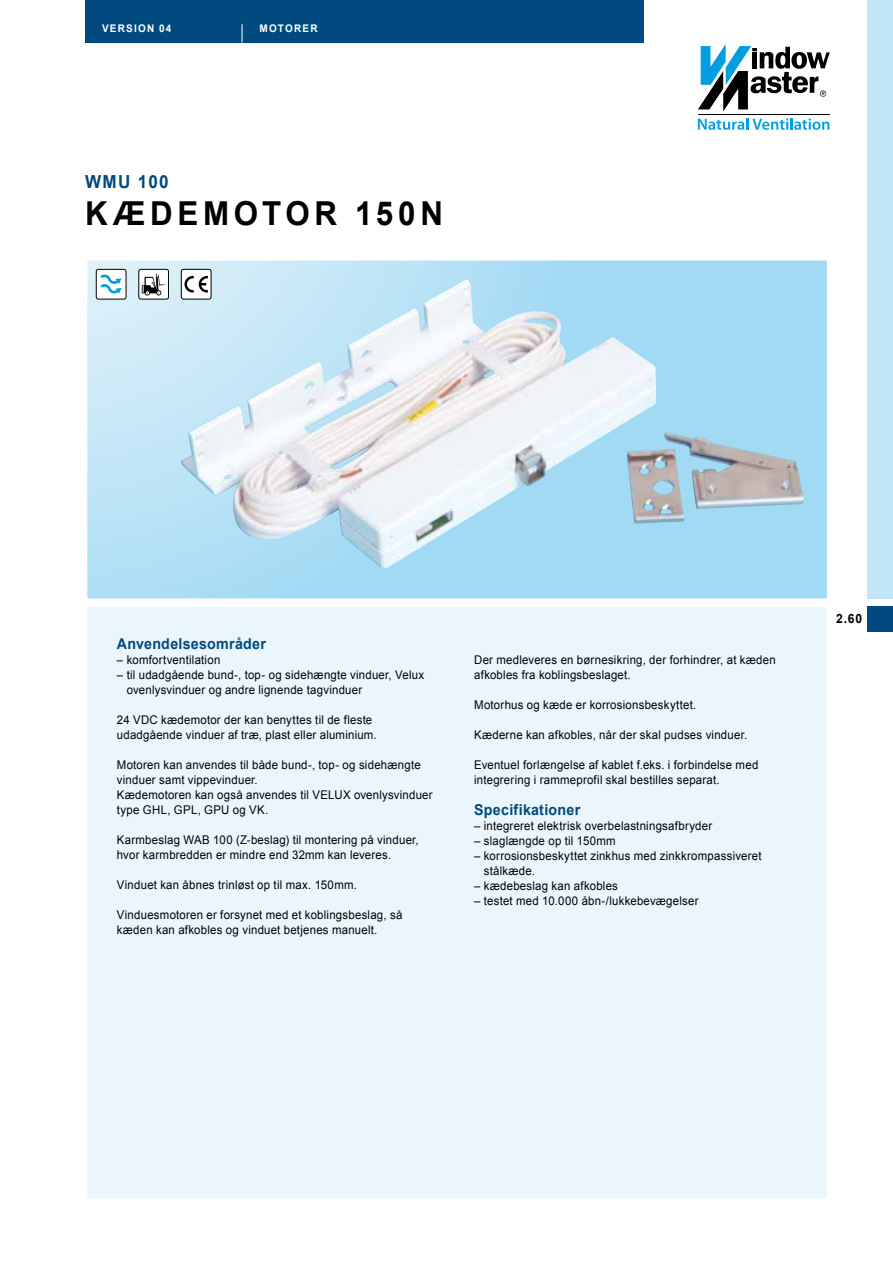
<style>
.page{position:relative;width:893px;height:1263px;background:#fff}
.page>*{position:absolute;margin:0;border:0;box-sizing:border-box;transform-origin:0 0}
.t1{font:700 33px "Arial";letter-spacing:.15em;color:#000;scale:.95 1}
.t2{font:700 18px "Arial";letter-spacing:.075em;color:#004a80;scale:.95 1}
.t3{font:700 15px "Arial";letter-spacing:.02em;color:#004a80;scale:.95 1}
.t4{font:700 12.75px "Arial";color:#000;scale:.95 1}
.t5{font:12px/15px "Arial";letter-spacing:.02em;color:#000;scale:.95 1}
.t6{font:700 10.5px "Arial";letter-spacing:.125em;color:#fff;scale:.95 1}
</style>
<div class="page">
<div style="left:85px;top:605px;width:744px;height:595px;background:#ebf6fc;border:2px solid #fff"></div>
<svg style="left:698px;top:118px;width:131px;height:12px"></svg>
<svg style="left:698px;top:44px;width:132px;height:67px"></svg>
<hr style="left:698px;top:114px;width:131px;height:1px;background:#000">
<svg style="left:88px;top:261px;width:738px;height:337px;background:#aedbf0"></svg>
<div style="left:85px;top:258px;width:744px;height:343px;border:2px solid #fff"></div>
<div style="left:85px;top:0;width:558px;height:43px;background:#004a80"></div>
<svg style="left:242px;top:24px;width:1px;height:19px"></svg>
<div style="left:867px;top:0;width:26px;height:631px;background:#c2e6f7"></div>
<div style="left:867px;top:606px;width:26px;height:25px;background:#004a80"></div>
<div style="left:866px;top:600px;width:27px;height:6px;background:#fff"></div>
<div style="left:139px;top:269px;width:30px;height:30px;background:#fff;border-radius:2px"></div>
<div style="left:138px;top:269px;width:31px;height:30px;border:1px solid #000;border-radius:2px"></div>
<svg style="left:142px;top:274px;width:25px;height:22px"></svg>
<div style="left:181px;top:269px;width:30px;height:30px;background:#fff;border-radius:2px"></div>
<div style="left:181px;top:269px;width:30px;height:30px;border:1px solid #000;border-radius:2px"></div>
<svg style="left:186px;top:276px;width:22px;height:3px"></svg>
<div style="left:96px;top:269px;width:30px;height:30px;background:#fff;border-radius:2px"></div>
<div style="left:96px;top:269px;width:30px;height:30px;border:1px solid #000;border-radius:2px"></div>
<svg style="left:100px;top:274px;width:21px;height:20px"></svg>
<img style="left:181px;top:279px;width:475px;height:292px">
<p class="t6" style="left:102px;top:21px;width:74px">Version 04</p>
<p class="t6" style="left:260px;top:21px;width:63px">motorer</p>
<h2 class="t2" style="left:85px;top:170px;width:90px">WMU 100</h2>
<h1 class="t1" style="left:85px;top:192px;width:378px">Kædem otor 150N</h1>
<p class="t3" style="left:117px;top:633px;width:159px">Anvendelsesområder</p>
<p class="t5" style="left:117px;top:652px;width:110px">– komfortventilation</p>
<p class="t5" style="left:127px;top:667px;width:315px;text-indent:-10px">– til udadgående bund-, top- og sidehængte vinduer, Velux ovenlysvinduer og andre lignende tagvinduer</p>
<p class="t5" style="left:117px;top:712px;width:275px">24 VDC kædemotor der kan benyttes til de fleste udadgående vinduer af træ, plast eller aluminium.</p>
<p class="t5" style="left:117px;top:757px;width:334px">Motoren kan anvendes til både bund-, top- og sidehængte vinduer samt vippevinduer.<br>Kædemotoren kan også anvendes til VELUX ovenlysvinduer type GHL, GPL, GPU og VK.</p>
<p class="t5" style="left:117px;top:832px;width:319px">Karmbeslag WAB 100 (Z-beslag) til montering på vinduer, hvor karmbredden er mindre end 32mm kan leveres.</p>
<p class="t5" style="left:117px;top:877px;width:254px">Vinduet kan åbnes trinløst op til max. 150mm.</p>
<p class="t5" style="left:117px;top:907px;width:302px">Vinduesmotoren er forsynet med et koblingsbeslag, så kæden kan afkobles og vinduet betjenes manuelt.</p>
<p class="t5" style="left:474px;top:652px;width:319px">Der medleveres en børnesikring, der forhindrer, at kæden afkobles fra koblingsbeslaget.</p>
<p class="t5" style="left:474px;top:697px;width:235px">Motorhus og kæde er korrosionsbeskyttet.</p>
<p class="t5" style="left:474px;top:727px;width:289px">Kæderne kan afkobles, når der skal pudses vinduer.</p>
<p class="t5" style="left:474px;top:757px;width:301px">Eventuel forlængelse af kablet f.eks. i forbindelse med integrering i rammeprofil skal bestilles separat.</p>
<p class="t3" style="left:474px;top:800px;width:113px">Specifikationer</p>
<p class="t5" style="left:474px;top:819px;width:252px">– integreret elektrisk overbelastningsafbryder</p>
<p class="t5" style="left:474px;top:834px;width:151px">– slaglængde op til 150mm</p>
<p class="t5" style="left:484px;top:849px;width:294px;text-indent:-10px">– korrosionsbeskyttet zinkhus med zinkkrompassiveret stålkæde.</p>
<p class="t5" style="left:474px;top:879px;width:153px">– kædebeslag kan afkobles</p>
<p class="t5" style="left:474px;top:894px;width:238px">– testet med 10.000 åbn-/lukkebevægelser</p>
<p class="t4" style="left:836px;top:610px;width:29px">2.60</p>
</div>
